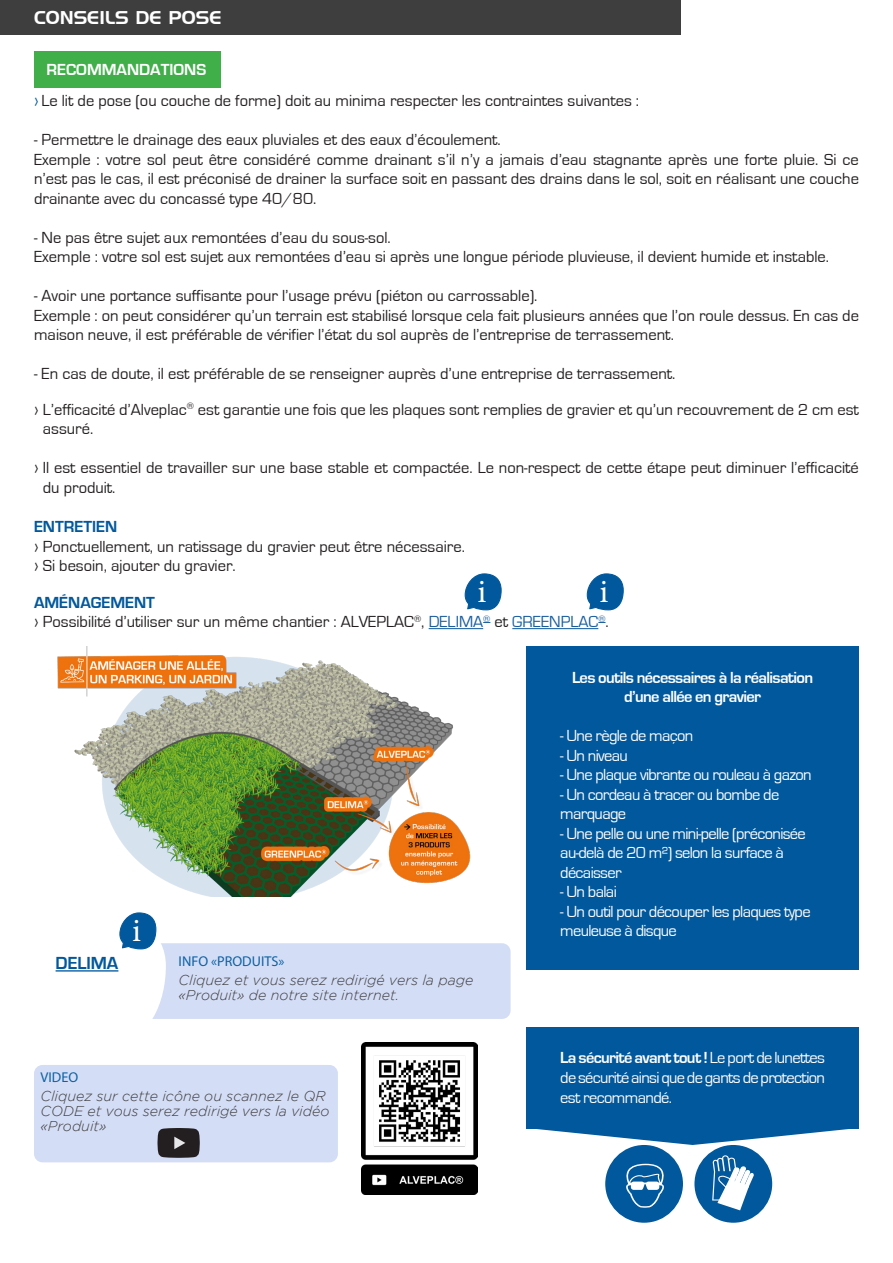
<style>
.page{position:relative;width:893px;height:1263px;background:#fff}
.page>*{position:absolute;margin:0;border:0;box-sizing:border-box;transform-origin:0 0}
.t1{font:33px "Minion Pro";color:#fff}
.t2{font:18px "Handel Gothic BT";color:#fff}
.t3{font:700 18px "Eurostile";color:#01589c}
.t4{font:16.5px/19.5px "Eurostile";color:#231f20}
.t5{font:16.5px/19.5px "Eurostile";letter-spacing:-.04em;color:#fff}
.t6{font:700 16.5px/19.5px "Eurostile";letter-spacing:-.04em;color:#fff;text-align:center}
.t7{font:700 16.5px "Eurostile";color:#01589c}
.t8{font:700 16.5px "Eurostile";color:#fff}
.t9{font:italic 300 14.25px/15px "Gotham";color:#3e3e3f}
.t10{font:14.25px "Myriad Pro";color:#0c62a3}
.s1{color:#01589c}
.s2{color:#175d9e}
.s3{font-weight:700}
</style>
<div class="page">
<div style="left:526px;top:1027px;width:333px;height:101px;background:#01589c"></div>
<div style="left:605px;top:1145px;width:78px;height:78px;background:#01589c;border-radius:50%"></div>
<svg style="left:626px;top:1164px;width:38px;height:44px"></svg>
<div style="left:694px;top:1145px;width:78px;height:78px;background:#01589c;border-radius:50%"></div>
<svg style="left:712px;top:1155px;width:42px;height:55px"></svg>
<svg style="left:526px;top:1128px;width:333px;height:17px"></svg>
<div style="left:34px;top:51px;width:186px;height:36px;background:#40ae49"></div>
<hr style="left:429px;top:628px;width:54px;height:1px;background:#175d9e">
<hr style="left:512px;top:628px;width:86px;height:1px;background:#175d9e">
<div style="left:526px;top:646px;width:333px;height:323px;background:#01589c"></div>
<img style="left:57px;top:647px;width:414px;height:249px">
<div style="left:83px;top:943px;width:428px;height:76px;background:#d4ddf6;border-radius:9px"></div>
<svg style="left:55px;top:912px;width:111px;height:107px"></svg>
<hr style="left:56px;top:970px;width:62px;height:1px;background:#01589c">
<svg style="left:464px;top:573px;width:38px;height:38px"></svg>
<svg style="left:586px;top:573px;width:38px;height:38px"></svg>
<div style="left:34px;top:1065px;width:304px;height:97px;background:#d4ddf6;border-radius:9px"></div>
<svg style="left:157px;top:1128px;width:43px;height:30px"></svg>
<img style="left:361px;top:1042px;width:117px;height:152px">
<div style="left:0;top:0;width:680px;height:34px;background:#3e3e3f"></div>
<p class="t2" style="left:34px;top:7px;width:189px">CONSEILS DE POSE</p>
<p class="t8" style="left:47px;top:60px;width:161px">RECOMMANDATIONS</p>
<p class="t4" style="left:34px;top:91px;width:607px"><span class="s1">›</span> Le lit de pose (ou couche de forme) doit au minima respecter les contraintes suivantes :</p>
<p class="t4" style="left:34px;top:130px;width:468px">- Permettre le drainage des eaux pluviales et des eaux d’écoulement.</p>
<p class="t4" style="left:34px;top:150px;width:826px;text-align:justify">Exemple : votre sol peut être considéré comme drainant s’il n’y a jamais d’eau stagnante après une forte pluie. Si ce n’est pas le cas, il est préconisé de drainer la surface soit en passant des drains dans le sol, soit en réalisant une couche drainante avec du concassé type 40/80.</p>
<p class="t4" style="left:34px;top:228px;width:358px">- Ne pas être sujet aux remontées d’eau du sous-sol.</p>
<p class="t4" style="left:34px;top:247px;width:797px">Exemple : votre sol est sujet aux remontées d’eau si après une longue période pluvieuse, il devient humide et instable.</p>
<p class="t4" style="left:34px;top:286px;width:505px">- Avoir une portance suffisante pour l’usage prévu (piéton ou carrossable).</p>
<p class="t4" style="left:34px;top:306px;width:826px">Exemple : on peut considérer qu’un terrain est stabilisé lorsque cela fait plusieurs années que l’on roule dessus. En cas de maison neuve, il est préférable de vérifier l’état du sol auprès de l’entreprise de terrassement.</p>
<p class="t4" style="left:34px;top:364px;width:643px">- En cas de doute, il est préférable de se renseigner auprès d’une entreprise de terrassement.</p>
<p class="t4" style="left:43px;top:400px;width:818px;text-indent:-9px">› L’efficacité d’Alveplac<sup>®</sup> est garantie une fois que les plaques sont remplies de gravier et qu’un recouvrement de 2 cm est assuré.</p>
<p class="t4" style="left:43px;top:459px;width:818px;text-indent:-9px">› Il est essentiel de travailler sur une base stable et compactée. Le non-respect de cette étape peut diminuer l’efficacité du produit.</p>
<p class="t7" style="left:34px;top:518px;width:85px">ENTRETIEN</p>
<p class="t4" style="left:34px;top:537px;width:432px">› Ponctuellement, un ratissage du gravier peut être nécessaire.</p>
<p class="t4" style="left:34px;top:556px;width:203px">› Si besoin, ajouter du gravier.</p>
<p class="t7" style="left:34px;top:593px;width:122px">AMÉNAGEMENT</p>
<p class="t4" style="left:34px;top:612px;width:576px">› Possibilité d’utiliser sur un même chantier : ALVEPLAC<sup>®</sup>, <span class="s2">DELIMA</span><sup>®</sup> et <span class="s2">GREENPLAC</span><sup>®</sup>.</p>
<p class="t1" style="left:477px;top:569px;width:10px">i</p>
<p class="t1" style="left:599px;top:569px;width:10px">i</p>
<p class="t3" style="left:56px;top:953px;width:64px">DELIMA</p>
<p class="t1" style="left:132px;top:908px;width:10px">i</p>
<p class="t10" style="left:179px;top:952px;width:107px">INFO «PRODUITS»</p>
<p class="t9" style="left:179px;top:972px;width:296px">Cliquez et vous serez redirigé vers la page «Produit» de notre site internet.</p>
<p class="t10" style="left:41px;top:1068px;width:39px">VIDEO</p>
<p class="t9" style="left:41px;top:1089px;width:290px">Cliquez sur cette icône ou scannez le QR<br>CODE et vous serez redirigé vers la vidéo «Produit»</p>
<p class="t6" style="left:572px;top:668px;width:243px">Les outils nécessaires à la réalisation d’une allée en gravier</p>
<p class="t5" style="left:560px;top:726px;width:135px">- Une règle de maçon</p>
<p class="t5" style="left:560px;top:746px;width:69px">- Un niveau</p>
<p class="t5" style="left:560px;top:765px;width:253px">- Une plaque vibrante ou rouleau à gazon</p>
<p class="t5" style="left:560px;top:785px;width:221px">- Un cordeau à tracer ou bombe de marquage</p>
<p class="t5" style="left:560px;top:824px;width:247px">- Une pelle ou une mini-pelle (préconisée au-delà de 20 m²) selon la surface à décaisser</p>
<p class="t5" style="left:560px;top:882px;width:58px">- Un balai</p>
<p class="t5" style="left:560px;top:902px;width:252px">- Un outil pour découper les plaques type meuleuse à disque</p>
<p class="t5" style="left:560px;top:1049px;width:266px;text-align:justify"><span class="s3">La sécurité avant tout !</span> Le port de lunettes de sécurité ainsi que de gants de protection est recommandé.</p>
</div>
